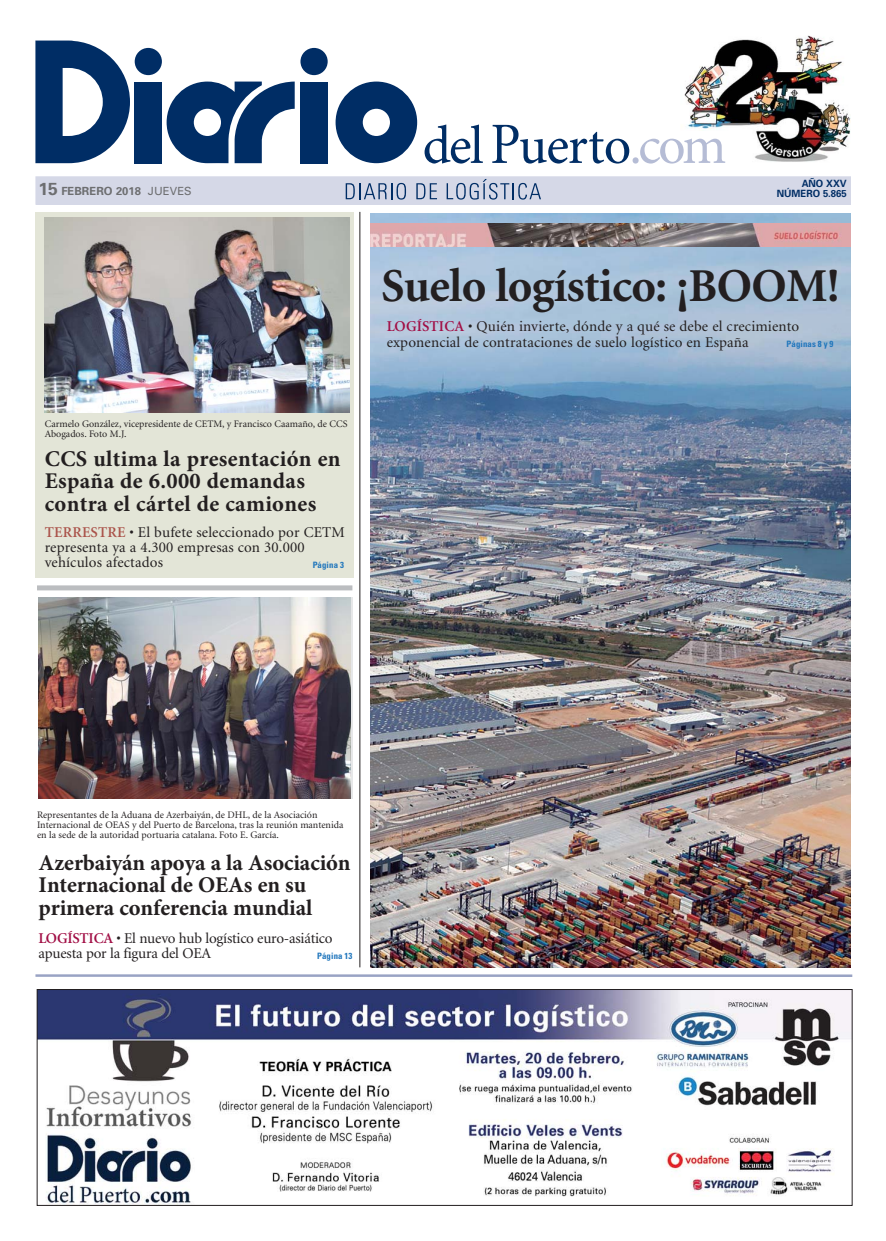
<style>
.page{position:relative;width:886px;height:1241px;background:#fff}
.page>*{position:absolute;margin:0;border:0;box-sizing:border-box;transform-origin:0 0}
.t1{font:700 47.12px "Minion";letter-spacing:-.015em;color:#231f20}
.t2{font:700 22.5px/22.5px "Minion Pro";letter-spacing:-.005em;color:#231f20}
.t3{font:700 22.5px/22.5px "Minion Pro";letter-spacing:.015em;color:#231f20}
.t4{font:15px/15px "Minion";letter-spacing:.01em;color:#231f20}
.t5{font:15px/15px "Minion";letter-spacing:-.015em;color:#231f20}
.t6{font:700 11.25px "Univers";color:#6d6e70}
.t7{font:10px/10px "Minion";color:#231f20}
.t8{font:700 10px "Univers";color:#002d65;scale:.95 1}
.t9{font:700 condensed 8.75px "Univers";letter-spacing:.015em;color:#1e75bc}
.s1{font-size:17.5px}
.s2{font-weight:400}
.s3{font-weight:600;color:#aa534a}
.s4{font-weight:600;color:#a10e45}
</style>
<div class="page">
<div style="left:36px;top:177px;width:814px;height:27px;background:#d5d8e7"></div>
<div style="left:35px;top:176px;width:815px;height:29px;border:1px solid #d5d8e7"></div>
<svg style="left:346px;top:183px;width:60px;height:16px"></svg>
<svg style="left:416px;top:183px;width:21px;height:16px"></svg>
<svg style="left:447px;top:179px;width:94px;height:20px"></svg>
<svg style="left:336px;top:82px;width:81px;height:81px"></svg>
<svg style="left:167px;top:82px;width:128px;height:81px"></svg>
<div style="left:135px;top:82px;width:27px;height:81px;background:#002d65"></div>
<svg style="left:35px;top:41px;width:95px;height:122px"></svg>
<div style="left:135px;top:48px;width:27px;height:27px;background:#002d65;border-radius:50%"></div>
<div style="left:300px;top:82px;width:28px;height:81px;background:#002d65"></div>
<div style="left:300px;top:48px;width:28px;height:27px;background:#002d65;border-radius:50%"></div>
<svg style="left:492px;top:125px;width:233px;height:38px"></svg>
<svg style="left:424px;top:124px;width:59px;height:39px"></svg>
<img style="left:680px;top:35px;width:170px;height:127px">
<hr style="left:35px;top:974px;width:817px;height:2px;background:#99a3c4">
<img style="left:39px;top:991px;width:811px;height:212px">
<div style="left:37px;top:989px;width:815px;height:216px;border:1px solid #231f20"></div>
<img style="left:39px;top:597px;width:312px;height:201px">
<img style="left:370px;top:213px;width:480px;height:754px">
<svg style="left:370px;top:246px;width:480px;height:1px"></svg>
<img style="left:370px;top:224px;width:480px;height:22px">
<hr style="left:360px;top:212px;width:1px;height:755px;background:#231f20">
<div style="left:35px;top:212px;width:318px;height:365px;background:#e3e5d7"></div>
<div style="left:37px;top:585px;width:315px;height:5px;background:#bbbdc0"></div>
<img style="left:45px;top:218px;width:304px;height:194px">
<p class="t8" style="left:802px;top:178px;width:49px">AÑO XXV</p>
<p class="t6" style="left:38px;top:184px;width:155px"><span class="s1">15</span> FEBRERO 2018 <span class="s2">JUEVES</span></p>
<p class="t8" style="left:777px;top:188px;width:75px">NÚMERO 5.865</p>
<p class="t7" style="left:45px;top:419px;width:304px">Carmelo González, vicepresidente de CETM, y Francisco Caamaño, de CCS<br>Abogados. Foto M.J.</p>
<h2 class="t3" style="left:45px;top:447px;width:297px">CCS ultima la presentación en<br>España de 6.000 demandas contra el cártel de camiones</h2>
<h3 class="t4" style="left:45px;top:525px;width:302px"><span class="s3">TERRESTRE</span> • El bufete seleccionado por CETM representa ya a 4.300 empresas con 30.000 vehículos afectados</h3>
<p class="t9" style="left:313px;top:559px;width:33px">Página 3</p>
<h1 class="t1" style="left:381px;top:262px;width:460px">Suelo logístico: ¡BOOM!</h1>
<h3 class="t4" style="left:387px;top:320px;width:414px"><span class="s4">LOGÍSTICA</span> • Quién invierte, dónde y a qué se debe el crecimiento exponencial de contrataciones de suelo logístico en España</h3>
<p class="t9" style="left:786px;top:338px;width:48px">Páginas 8 y 9</p>
<p class="t7" style="left:37px;top:809px;width:308px">Representantes de la Aduana de Azerbaiyán, de DHL, de la Asociación<br>Internacional de OEAS y del Puerto de Barcelona, tras la reunión mantenida en la sede de la autoridad portuaria catalana. Foto E. García.</p>
<h2 class="t2" style="left:39px;top:850px;width:314px">Azerbaiyán apoya a la Asociación<br>Internacional de OEAs en su primera conferencia mundial</h2>
<h3 class="t5" style="left:39px;top:931px;width:295px"><span class="s4">LOGÍSTICA</span> • El nuevo hub logístico euro-asiático apuesta por la figura del OEA</h3>
<p class="t9" style="left:317px;top:950px;width:37px">Página 13</p>
</div>
